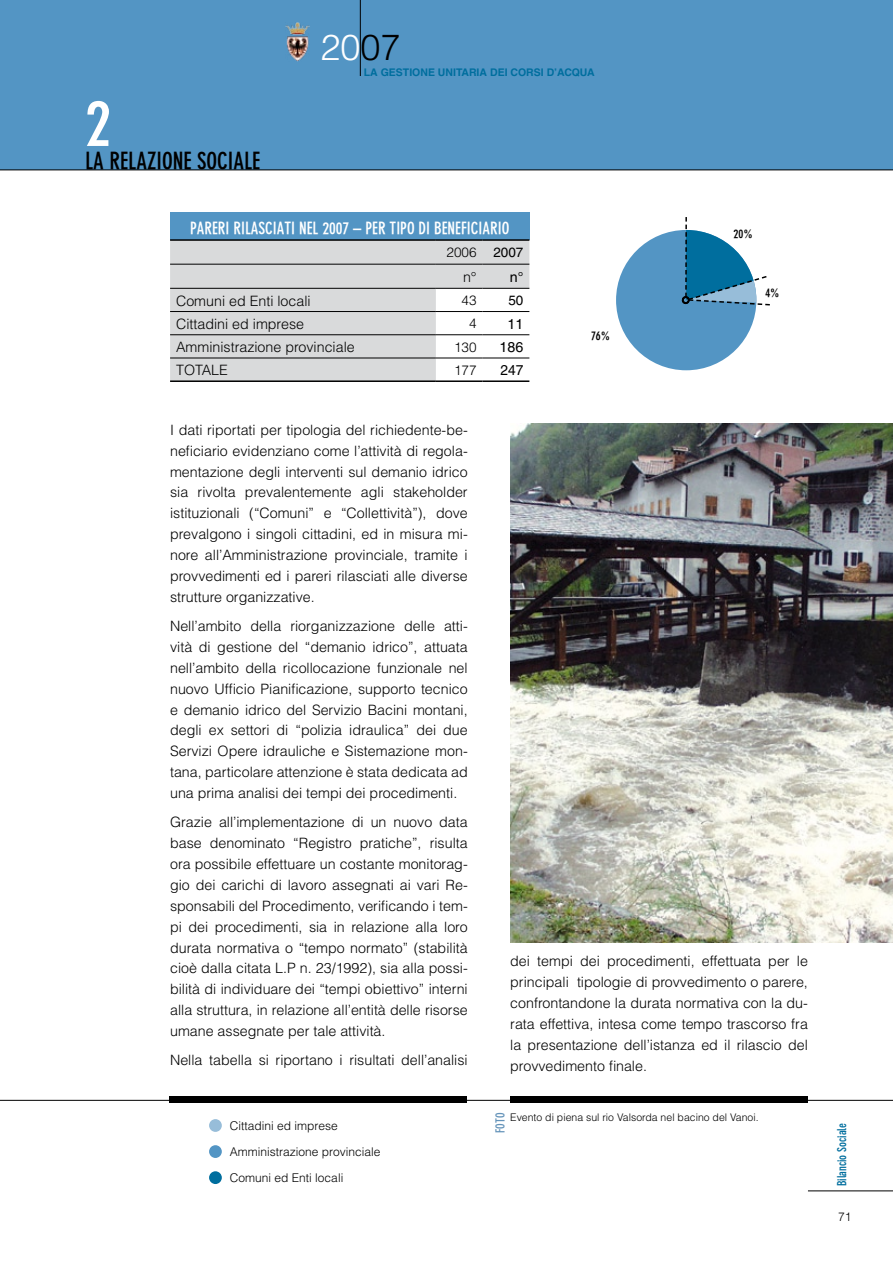
<style>
.page{position:relative;width:893px;height:1263px;background:#fff}
.page>*{position:absolute;margin:0;border:0;box-sizing:border-box;transform-origin:0 0}
.t1{font:63px "DIN Neuzeit Grotesk Bold Cond";color:#fff}
.t2{font:300 36px "Helvetica";color:#fff}
.t3{font:23.1px "DIN Neuzeit Grotesk Bold Cond";color:#000}
.t4{font:16.5px "DIN Neuzeit Grotesk Bold Cond";color:#fff}
.t5{font:300 14.25px/20.9px "Helvetica";color:#000;text-align:justify}
.t6{font:14.25px "Helvetica";color:#000}
.t7{font:300 13.5px "Helvetica";color:#000}
.t8{font:13.5px "Helvetica";color:#000}
.t9{font:300 12px/26.1px "Helvetica";color:#000}
.t10{font:12px "DIN Neuzeit Grotesk Bold Cond";color:#006e9e}
.t11{font:12px "DIN Neuzeit Grotesk Bold Cond";color:#000}
.t12{font:12px "DIN Neuzeit Grotesk Bold Cond";color:#6493b9}
.t13{font:300 10.5px "Helvetica";color:#000}
.t14{font:700 10.5px "Helvetica";color:#006e9e}
.s1{color:#000}
.s2{font-weight:400}
</style>
<div class="page">
<div style="left:0;top:0;width:893px;height:170px;background:#5395c4"></div>
<hr style="left:0;top:170px;width:893px;height:1px;background:#000">
<hr style="left:360px;top:0;width:1px;height:76px;background:#000">
<img style="left:286px;top:23px;width:24px;height:38px">
<hr style="left:0;top:1100px;width:893px;height:1px;background:#000">
<hr style="left:808px;top:1190px;width:85px;height:1px;background:#000">
<div style="left:170px;top:213px;width:359px;height:27px;background:#5395c4"></div>
<svg style="left:170px;top:241px;width:359px;height:139px;fill:#d9dadb"></svg>
<hr style="left:436px;top:358px;width:47px;height:1px;background:#000">
<hr style="left:483px;top:358px;width:46px;height:1px;background:#000">
<hr style="left:436px;top:380px;width:47px;height:2px;background:#000">
<hr style="left:483px;top:380px;width:46px;height:2px;background:#000">
<hr style="left:170px;top:264px;width:266px;height:1px;background:#000">
<hr style="left:436px;top:264px;width:47px;height:1px;background:#000">
<hr style="left:483px;top:264px;width:46px;height:1px;background:#000">
<hr style="left:170px;top:288px;width:266px;height:1px;background:#000">
<hr style="left:436px;top:288px;width:47px;height:1px;background:#000">
<hr style="left:483px;top:288px;width:46px;height:1px;background:#000">
<hr style="left:170px;top:311px;width:266px;height:1px;background:#000">
<hr style="left:436px;top:311px;width:47px;height:1px;background:#000">
<hr style="left:483px;top:311px;width:46px;height:1px;background:#000">
<hr style="left:170px;top:334px;width:266px;height:1px;background:#000">
<hr style="left:436px;top:334px;width:47px;height:1px;background:#000">
<hr style="left:483px;top:334px;width:46px;height:1px;background:#000">
<hr style="left:170px;top:358px;width:266px;height:1px;background:#000">
<hr style="left:170px;top:380px;width:266px;height:2px;background:#000">
<hr style="left:170px;top:239px;width:266px;height:2px;background:#000">
<hr style="left:436px;top:239px;width:47px;height:2px;background:#000">
<hr style="left:483px;top:239px;width:46px;height:2px;background:#000">
<div style="left:616px;top:230px;width:140px;height:140px;background:#5395c4;border-radius:50%"></div>
<div style="left:681px;top:296px;width:9px;height:8px;border:2px solid #000;border-radius:3px"></div>
<svg style="left:685px;top:217px;width:85px;height:89px"></svg>
<div style="left:682px;top:296px;width:8px;height:8px;border:2px solid #000;border-radius:50%"></div>
<div style="left:169px;top:1096px;width:297px;height:7px;background:#000"></div>
<div style="left:209px;top:1119px;width:13px;height:13px;background:#97bdd9;border-radius:50%"></div>
<div style="left:209px;top:1145px;width:13px;height:13px;background:#5395c4;border-radius:50%"></div>
<div style="left:209px;top:1171px;width:13px;height:13px;background:#006e9e;border-radius:50%"></div>
<div style="left:510px;top:1096px;width:298px;height:7px;background:#000"></div>
<img style="left:510px;top:424px;width:383px;height:518px">
<h1 class="t1" style="left:85px;top:87px;width:27px">2</h1>
<h3 class="t3" style="left:85px;top:147px;width:177px">lA RELAZIONE SOCIALE</h3>
<h2 class="t2" style="left:320px;top:24px;width:82px">20<span class="s1">07</span></h2>
<p class="t14" style="left:364px;top:66px;width:232px">LA GESTIONE UNITARIA DEI CORSI D’ACQUA</p>
<p class="t4" style="left:190px;top:219px;width:321px">PARERI RILASCIATI NEL 2007 – PER TIPO DI BENEFICIARIO</p>
<p class="t7" style="left:447px;top:244px;width:78px">2006 <span class="s2">2007</span></p>
<p class="t5" style="left:463px;top:266px;width:15px">n°</p>
<p class="t6" style="left:510px;top:268px;width:15px">n°</p>
<p class="t5" style="left:176px;top:290px;width:136px">Comuni ed Enti locali</p>
<p class="t7" style="left:462px;top:292px;width:15px">43</p>
<p class="t8" style="left:508px;top:293px;width:17px">50</p>
<p class="t5" style="left:176px;top:313px;width:130px">Cittadini ed imprese</p>
<p class="t7" style="left:469px;top:315px;width:9px">4</p>
<p class="t6" style="left:508px;top:315px;width:17px">11</p>
<p class="t5" style="left:176px;top:336px;width:180px">Amministrazione provinciale</p>
<p class="t7" style="left:454px;top:338px;width:24px">130</p>
<p class="t6" style="left:500px;top:339px;width:25px">186</p>
<p class="t5" style="left:176px;top:359px;width:18px">Totale</p>
<p class="t7" style="left:454px;top:362px;width:24px">177</p>
<p class="t6" style="left:500px;top:362px;width:25px">247</p>
<p class="t11" style="left:591px;top:329px;width:21px">76%</p>
<p class="t11" style="left:733px;top:227px;width:21px">20%</p>
<p class="t11" style="left:765px;top:286px;width:16px">4%</p>
<p class="t5" style="left:170px;top:419px;width:299px">I dati riportati per tipologia del richiedente-be&shy;neficiario evidenziano come l’attività di regola&shy;mentazione degli interventi sul demanio idrico sia rivolta prevalentemente agli stakeholder istituzionali (“Comuni” e “Collettività”), dove prevalgono i singoli cittadini, ed in misura mi&shy;nore all’Amministrazione provinciale, tramite i provvedimenti ed i pareri rilasciati alle diverse strutture organizzative.</p>
<p class="t5" style="left:170px;top:615px;width:299px">Nell’ambito della riorganizzazione delle atti&shy;vità di gestione del “demanio idrico”, attuata nell’ambito della ricollocazione funzionale nel nuovo Ufficio Pianificazione, supporto tecnico e demanio idrico del Servizio Bacini montani, degli ex settori di “polizia idraulica” dei due Servizi Opere idrauliche e Sistemazione mon&shy;tana, particolare attenzione è stata dedicata ad una prima analisi dei tempi dei procedimenti.</p>
<p class="t5" style="left:170px;top:811px;width:299px">Grazie all’implementazione di un nuovo data base denominato “Registro pratiche”, risulta ora possibile effettuare un costante monitorag&shy;gio dei carichi di lavoro assegnati ai vari Re&shy;sponsabili del Procedimento, verificando i tem&shy;pi dei procedimenti, sia in relazione alla loro durata normativa o “tempo normato” (stabilità cioè dalla citata L.P n. 23/1992), sia alla possi&shy;bilità di individuare dei “tempi obiettivo” interni alla struttura, in relazione all’entità delle risorse umane assegnate per tale attività.</p>
<p class="t5" style="left:170px;top:1049px;width:299px">Nella tabella si riportano i risultati dell’analisi</p>
<p class="t9" style="left:230px;top:1112px;width:152px">Cittadini ed imprese<br>Amministrazione provinciale<br>Comuni ed Enti locali</p>
<p class="t5" style="left:510px;top:950px;width:299px">dei tempi dei procedimenti, effettuata per le principali tipologie di provvedimento o parere, confrontandone la durata normativa con la du&shy;rata effettiva, intesa come tempo trascorso fra la presentazione dell’istanza ed il rilascio del provvedimento finale.</p>
<p class="t12" style="left:493px;top:1133px;width:22px;rotate:-90deg">FOTO</p>
<p class="t13" style="left:510px;top:1110px;width:250px">Evento di piena sul rio Valsorda nel bacino del Vanoi.</p>
<p class="t10" style="left:835px;top:1186px;width:65px;rotate:-90deg">Bilancio Sociale</p>
<p class="t9" style="left:838px;top:1204px;width:15px">71</p>
</div>
